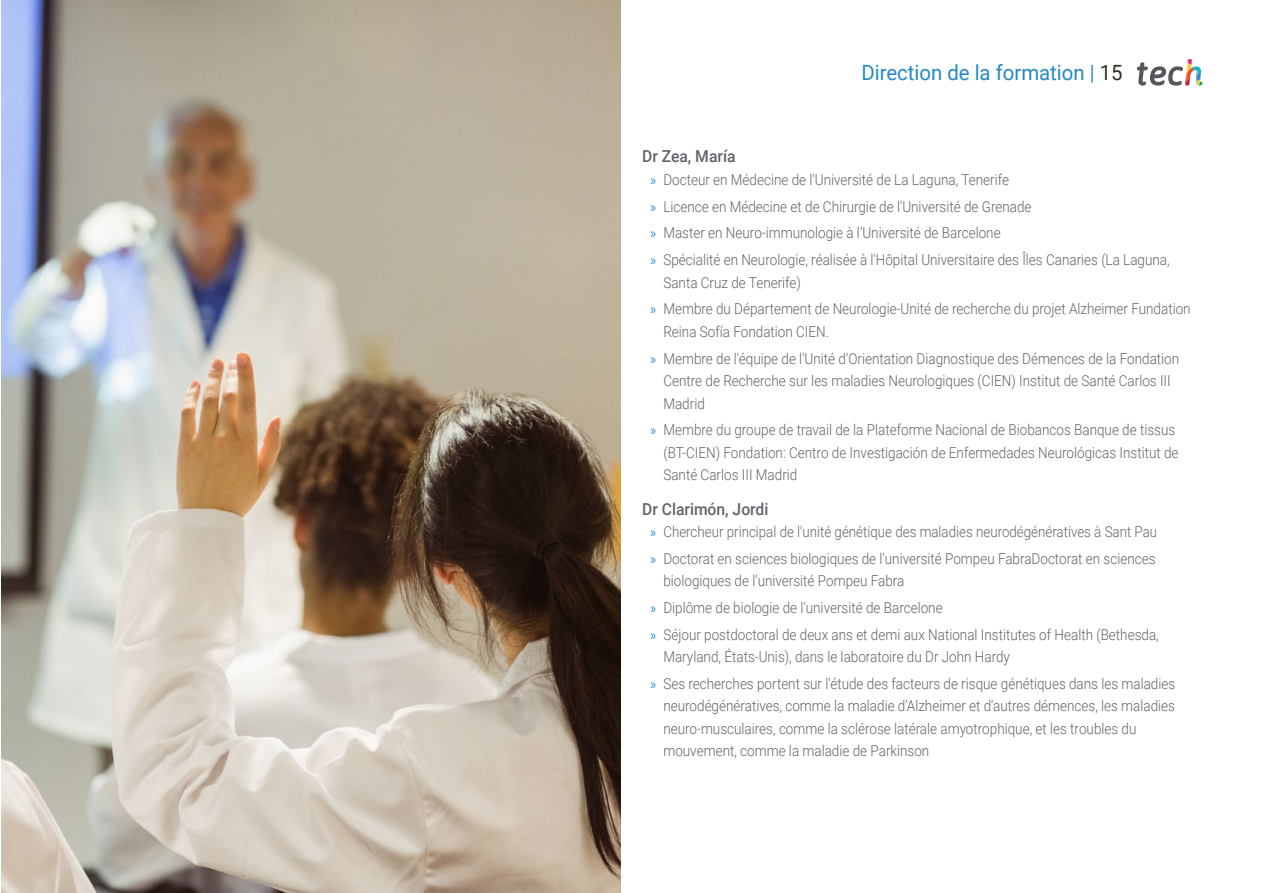
<style>
.page{position:relative;width:1263px;height:893px;background:#fff}
.page>*{position:absolute;margin:0;border:0;box-sizing:border-box;transform-origin:0 0}
.t1{font:21px "Roboto";color:#2488c9}
.t2{font:500 16.5px "Roboto";color:#61646a;scale:.95 1}
.t3{font:300 15px/26.7px "Roboto";color:#61646a;scale:.9 1}
.t4{font:300 15px/26.7px "Roboto";color:#61646a;scale:.89 1}
.s1{color:#312e20}
.s2{font-family:"Myriad Pro";font-weight:400;color:#2488c9}
</style>
<div class="page">
<img style="left:1px;top:0;width:620px;height:893px">
<svg style="left:1137px;top:59px;width:65px;height:27px"></svg>
<h1 class="t1" style="left:861px;top:57px;width:263px">Direction de la formation | <span class="s1">15</span></h1>
<p class="t2" style="left:642px;top:145px;width:100px">Dr Zea, María</p>
<p class="t3" style="left:651px;top:166px;width:578px"><span class="s2">»</span> Docteur en Médecine de l'Université de La Laguna, Tenerife<br><span class="s2">»</span> Licence en Médecine et de Chirurgie de l'Université de Grenade<br><span class="s2">»</span> Master en Neuro-immunologie à l’Université de Barcelone<br><span class="s2">»</span> Spécialité en Neurologie, réalisée à l'Hôpital Universitaire des Îles Canaries (La Laguna,</p>
<p class="t3" style="left:651px;top:268px;width:601px;text-indent:13px">Santa Cruz de Tenerife)<br><span class="s2">»</span> Membre du Département de Neurologie-Unité de recherche du projet Alzheimer Fundation</p>
<p class="t3" style="left:651px;top:318px;width:589px;text-indent:13px">Reina Sofía Fondation CIEN.<br><span class="s2">»</span> Membre de l'équipe de l'Unité d'Orientation Diagnostique des Démences de la Fondation</p>
<p class="t3" style="left:663px;top:369px;width:565px;line-height:22.5px">Centre de Recherche sur les maladies Neurologiques (CIEN) Institut de Santé Carlos III<br>Madrid</p>
<p class="t3" style="left:663px;top:418px;width:574px;line-height:22.5px;text-indent:-13px"><span class="s2">»</span> Membre du groupe de travail de la Plateforme Nacional de Biobancos Banque de tissus (BT-CIEN) Fondation: Centro de Investigación de Enfermedades Neurológicas Institut de<br>Santé Carlos III Madrid</p>
<p class="t2" style="left:642px;top:497px;width:134px">Dr Clarimón, Jordi</p>
<p class="t4" style="left:651px;top:518px;width:571px"><span class="s2">»</span> Chercheur principal de l'unité génétique des maladies neurodégénératives à Sant Pau <span class="s2">»</span> Doctorat en sciences biologiques de l'université Pompeu FabraDoctorat en sciences</p>
<p class="t3" style="left:651px;top:567px;width:566px;text-indent:13px">biologiques de l'université Pompeu Fabra<br><span class="s2">»</span> Diplôme de biologie de l'université de Barcelone<br><span class="s2">»</span> Séjour postdoctoral de deux ans et demi aux National Institutes of Health (Bethesda,</p>
<p class="t3" style="left:651px;top:643px;width:584px;text-indent:13px">Maryland, États-Unis), dans le laboratoire du Dr John Hardy<br><span class="s2">»</span> Ses recherches portent sur l'étude des facteurs de risque génétiques dans les maladies</p>
<p class="t3" style="left:663px;top:694px;width:570px;line-height:22.5px">neurodégénératives, comme la maladie d'Alzheimer et d'autres démences, les maladies neuro-musculaires, comme la sclérose latérale amyotrophique, et les troubles du mouvement, comme la maladie de Parkinson</p>
</div>
